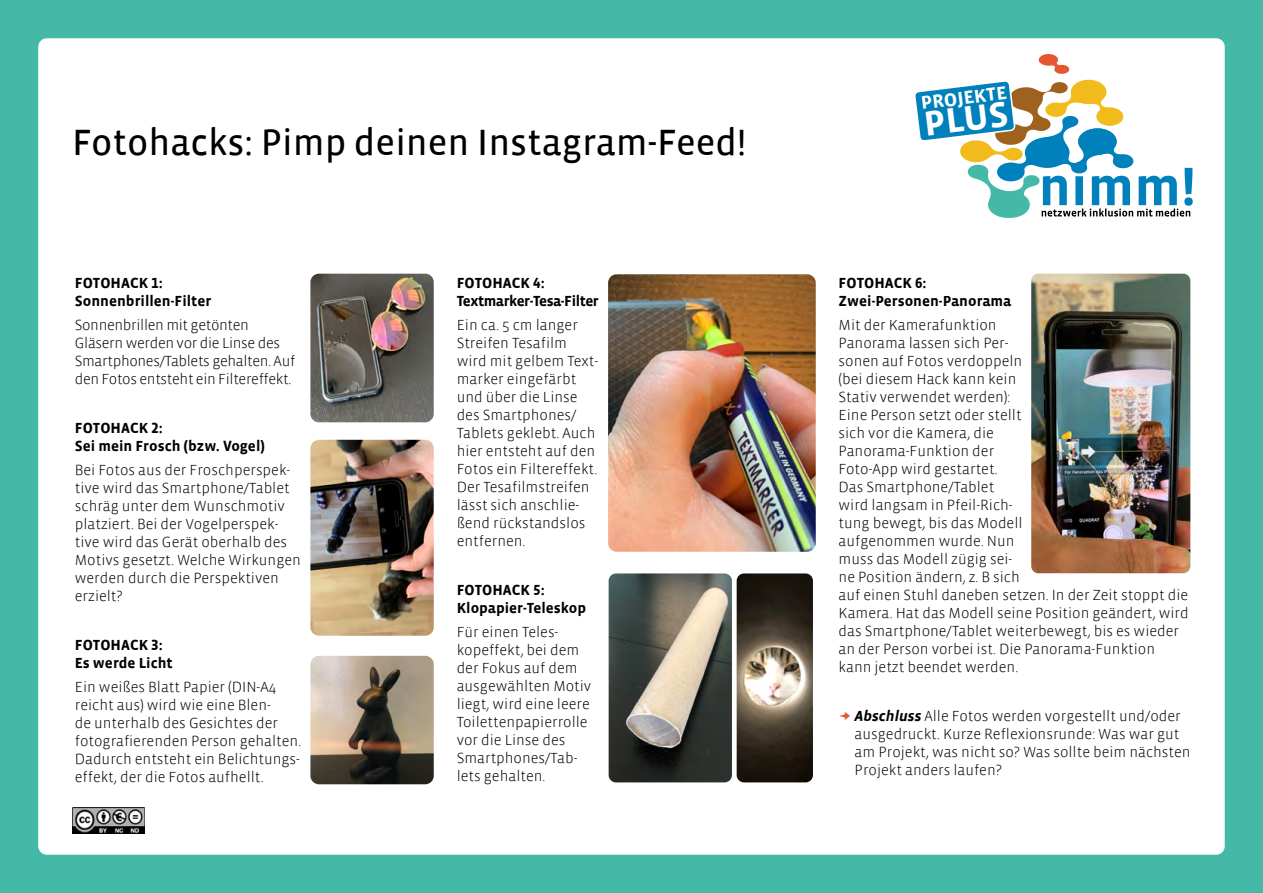
<style>
.page{position:relative;width:1263px;height:893px;background:#45b9a7}
.page>*{position:absolute;margin:0;border:0;box-sizing:border-box;transform-origin:0 0}
.t1{font:37.5px "Vista Sans Reg";color:#000}
.t2{font:700 36px "Vista Sans";color:#fff}
.t3{font:700 18.9px "Vista Sans";color:#fff}
.t4{font:300 15px/18px "Vista Sans";color:#000}
.t5{font:700 15px/18px "Vista Sans";color:#000}
.t6{font:300 15px/18px "Vista Sans";letter-spacing:-.02em;color:#000}
.t7{font:700 15px/18px "Vista Sans";letter-spacing:-.03em;color:#000}
.s1{font-family:"Vista Sans Alt"}
.s2{font-weight:700;font-style:italic}
</style>
<div class="page">
<div style="left:38px;top:38px;width:1187px;height:817px;background:#fff;border-radius:9px"></div>
<img style="left:310px;top:274px;width:124px;height:148px">
<img style="left:608px;top:274px;width:208px;height:278px">
<img style="left:310px;top:656px;width:124px;height:128px">
<img style="left:310px;top:440px;width:124px;height:196px">
<img style="left:1031px;top:274px;width:159px;height:299px">
<img style="left:609px;top:573px;width:123px;height:209px">
<img style="left:737px;top:573px;width:76px;height:209px">
<svg style="left:915px;top:54px;width:278px;height:164px"></svg>
<img style="left:72px;top:808px;width:73px;height:25px">
<h1 class="t1" style="left:72px;top:124px;width:675px">Fotohacks: Pimp deinen Instagram-Feed!</h1>
<p class="t5" style="left:75px;top:274px;width:138px">FOTOHACK <span class="s1">1</span>:<br>Sonnenbrillen-Filter</p>
<p class="t6" style="left:75px;top:316px;width:222px">Sonnenbrillen mit getönten Gläsern werden vor die Linse des Smartphones/Tablets gehalten. Auf den Fotos entsteht ein Filtereffekt.</p>
<p class="t5" style="left:75px;top:419px;width:192px">FOTOHACK <span class="s1">2</span>:<br>Sei mein Frosch (bzw. Vogel)</p>
<p class="t4" style="left:75px;top:461px;width:228px">Bei Fotos aus der Froschperspek&shy;tive wird das Smartphone/Tablet schräg unter dem Wunschmotiv platziert. Bei der Vogelperspek&shy;tive wird das Gerät oberhalb des<br>Motivs gesetzt. Welche Wirkungen werden durch die Perspektiven erzielt?</p>
<p class="t5" style="left:75px;top:636px;width:99px">FOTOHACK <span class="s1">3</span>:<br>Es werde Licht</p>
<p class="t4" style="left:75px;top:678px;width:228px">Ein weißes Blatt Papier (DIN-A4 reicht aus) wird wie eine Blen-<br>de unterhalb des Gesichtes der fotografierenden Person gehalten.<br>Dadurch entsteht ein Belichtungs&shy;effekt, der die Fotos aufhellt.</p>
<p class="t7" style="left:457px;top:274px;width:144px">FOTOHACK <span class="s1">4</span>:<br>Textmarker-Tesa-Filter</p>
<p class="t4" style="left:457px;top:316px;width:143px">Ein ca. 5 cm langer<br>Streifen Tesafilm wird mit gelbem Text&shy;marker eingefärbt und über die Linse des Smartphones/<br>Tablets geklebt. Auch hier entsteht auf den<br>Fotos ein Filtereffekt.<br>Der Tesafilmstreifen lässt sich anschlie&shy;ßend rückstandslos entfernen.</p>
<p class="t5" style="left:457px;top:581px;width:131px">FOTOHACK <span class="s1">5</span>:<br>Klopapier-Teleskop</p>
<p class="t4" style="left:457px;top:623px;width:136px">Für einen Teles&shy;kopeffekt, bei dem der Fokus auf dem ausgewählten Motiv liegt, wird eine leere<br>Toilettenpapierrolle vor die Linse des<br>Smartphones/Tab&shy;lets gehalten.</p>
<p class="t3" style="left:920px;top:94px;width:88px;rotate:-7deg">PROJEKTE</p>
<h2 class="t2" style="left:922px;top:105px;width:86px;rotate:-7deg">PLUS</h2>
<p class="t5" style="left:838px;top:274px;width:174px">FOTOHACK 6:<br>Zwei-Personen-Panorama</p>
<p class="t4" style="left:838px;top:316px;width:352px">Mit der Kamerafunktion<br>Panorama lassen sich Per-<br>sonen auf Fotos verdoppeln<br>(bei diesem Hack kann kein<br>Stativ verwendet werden):<br>Eine Person setzt oder stellt<br>sich vor die Kamera, die<br>Panorama-Funktion der<br>Foto-App wird gestartet.<br>Das Smartphone/Tablet<br>wird langsam in Pfeil-Rich-<br>tung bewegt, bis das Modell<br>aufgenommen wurde. Nun<br>muss das Modell zügig sei-<br>ne Position ändern, z. B sich<br>auf einen Stuhl daneben setzen. In der Zeit stoppt die<br>Kamera. Hat das Modell seine Position geändert, wird das Smartphone/Tablet weiterbewegt, bis es wieder an der Person vorbei ist. Die Panorama-Funktion kann jetzt beendet werden.</p>
<p class="t4" style="left:855px;top:707px;width:338px"><span class="s2">Abschluss</span> Alle Fotos werden vorgestellt und/oder ausgedruckt. Kurze Reflexionsrunde: Was war gut am Projekt, was nicht so? Was sollte beim nächsten Projekt anders laufen?</p>
</div>
